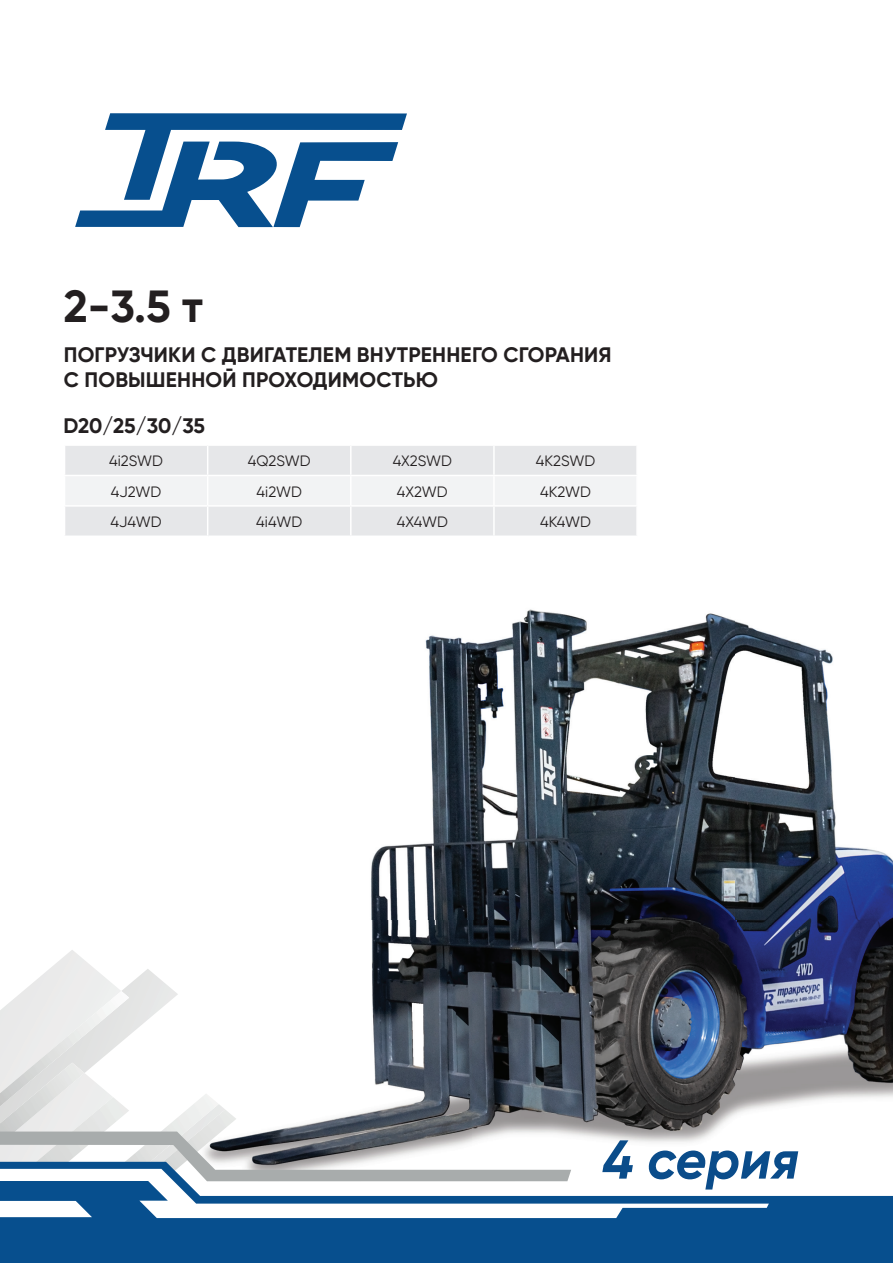
<style>
.page{position:relative;width:893px;height:1263px;background:#fff}
.page>*{position:absolute;margin:0;border:0;box-sizing:border-box;transform-origin:0 0}
.t1{font:italic 700 54.6px "Gilroy";letter-spacing:-.005em;color:#0a4c8a}
.t2{font:700 45px "Gilroy";color:#231f20}
.t3{font:700 21px/25.2px "Gilroy";letter-spacing:.01em;color:#231f20}
.t4{font:15px "Gilroy";color:#231f20}
</style>
<div class="page">
<img style="left:371px;top:609px;width:522px;height:498px">
<svg style="left:75px;top:113px;width:332px;height:114px"></svg>
<div style="left:0;top:1195px;width:893px;height:68px;background:#074f8e"></div>
<svg style="left:0;top:949px;width:769px;height:302px"></svg>
<svg style="left:65px;top:446px;width:572px;height:89px"></svg>
<hr style="left:208px;top:475px;width:143px;height:1px;background:#fff">
<hr style="left:351px;top:475px;width:143px;height:1px;background:#fff">
<hr style="left:494px;top:475px;width:144px;height:1px;background:#fff">
<hr style="left:350px;top:476px;width:2px;height:29px;background:#fff">
<hr style="left:493px;top:476px;width:2px;height:29px;background:#fff">
<hr style="left:636px;top:476px;width:2px;height:29px;background:#fff">
<hr style="left:208px;top:505px;width:143px;height:2px;background:#fff">
<hr style="left:351px;top:505px;width:143px;height:2px;background:#fff">
<hr style="left:494px;top:505px;width:144px;height:2px;background:#fff">
<h2 class="t2" style="left:64px;top:278px;width:141px">2-3.5 т</h2>
<p class="t3" style="left:64px;top:342px;width:549px">ПОГРУЗЧИКИ С ДВИГАТЕЛЕМ ВНУТРЕННЕГО СГОРАНИЯ<br>С ПОВЫШЕННОЙ ПРОХОДИМОСТЬЮ</p>
<p class="t3" style="left:64px;top:413px;width:143px">D20/25/30/35</p>
<p class="t4" style="left:109px;top:452px;width:55px">4i2SWD</p>
<p class="t4" style="left:248px;top:452px;width:64px">4Q2SWD</p>
<p class="t4" style="left:393px;top:452px;width:61px">4X2SWD</p>
<p class="t4" style="left:536px;top:452px;width:61px">4K2SWD</p>
<p class="t4" style="left:111px;top:482px;width:52px">4J2WD</p>
<p class="t4" style="left:257px;top:482px;width:47px">4i2WD</p>
<p class="t4" style="left:397px;top:482px;width:52px">4X2WD</p>
<p class="t4" style="left:540px;top:482px;width:52px">4K2WD</p>
<p class="t4" style="left:110px;top:512px;width:53px">4J4WD</p>
<p class="t4" style="left:256px;top:512px;width:47px">4i4WD</p>
<p class="t4" style="left:397px;top:512px;width:52px">4X4WD</p>
<p class="t4" style="left:540px;top:512px;width:52px">4K4WD</p>
<h1 class="t1" style="left:602px;top:1125px;width:198px">4 серия</h1>
</div>
